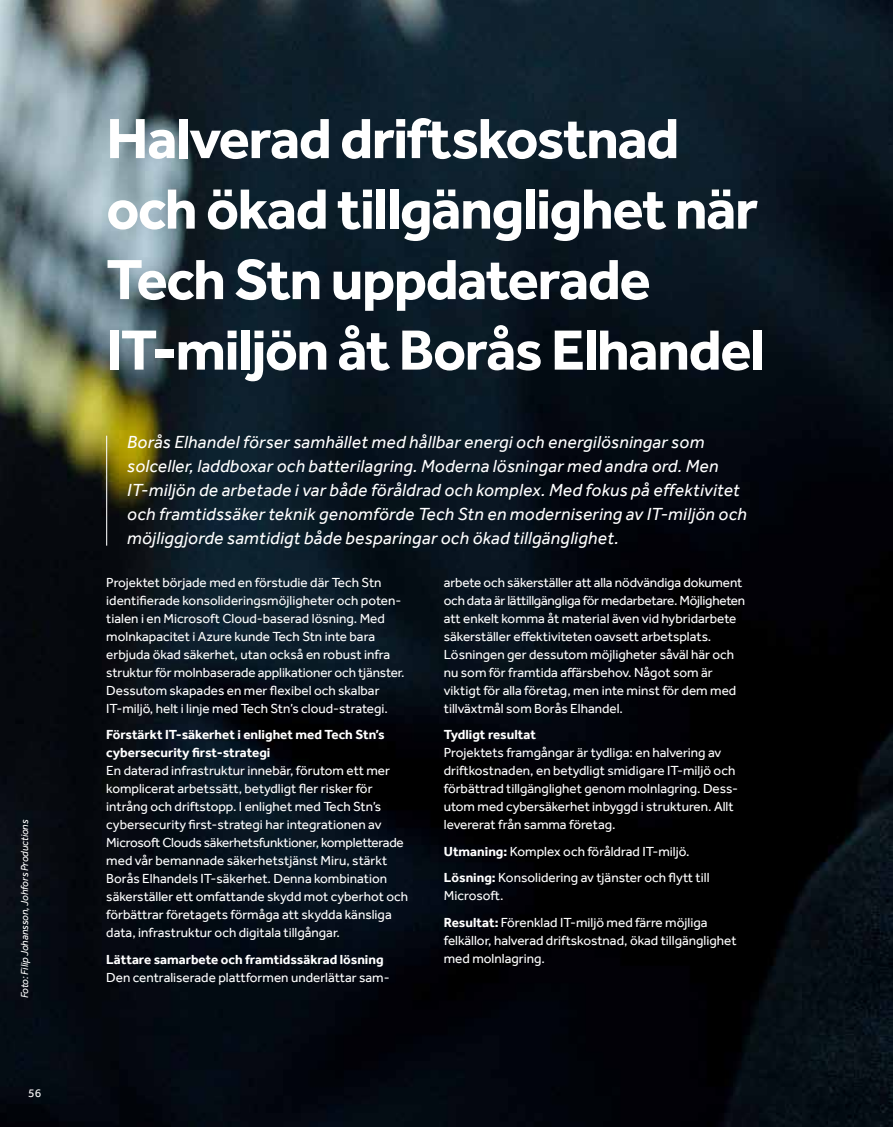
<style>
.page{position:relative;width:893px;height:1127px;background:#fff}
.page>*{position:absolute;margin:0;border:0;box-sizing:border-box;transform-origin:0 0}
.t1{font:700 58.5px/70.5px "Effra";letter-spacing:-.025em;color:#fff}
.t2{font:italic 18px/24px "Effra";letter-spacing:.015em;color:#fff}
.t3{font:13.5px/18px "Effra";color:#fff}
.t4{font:700 13.5px/18px "Effra";color:#fff}
.t5{font:12px "Effra";color:#fff}
.t6{font:italic 10.5px "Effra";letter-spacing:-.01em;color:#fff}
.s1{font-weight:700}
</style>
<div class="page">
<img style="left:0;top:0;width:893px;height:1127px">
<hr style="left:106px;top:436px;width:1px;height:110px;background:#fff">
<p class="t6" style="left:18px;top:998px;width:180px;rotate:-90deg">Foto: Filip Johansson, Johfors Productions</p>
<p class="t5" style="left:28px;top:1085px;width:15px">56</p>
<h1 class="t1" style="left:106px;top:103px;width:660px">Halverad driftskostnad och ökad tillgänglighet när<br>Tech Stn uppdaterade<br>IT-miljön åt Borås Elhandel</h1>
<p class="t2" style="left:127px;top:429px;width:621px">Borås Elhandel förser samhället med hållbar energi och energilösningar som solceller, laddboxar och batterilagring. Moderna lösningar med andra ord. Men IT-miljön de arbetade i var både föråldrad och komplex. Med fokus på effektivitet och framtidssäker teknik genomförde Tech Stn en modernisering av IT-miljön och möjliggjorde samtidigt både besparingar och ökad tillgänglighet.</p>
<p class="t3" style="left:106px;top:573px;width:300px">Projektet började med en förstudie där Tech Stn identifierade konsolideringsmöjligheter och poten&shy;tialen i en Microsoft Cloud-baserad lösning. Med molnkapacitet i Azure kunde Tech Stn inte bara erbjuda ökad säkerhet, utan också en robust infra struktur för molnbaserade applikationer och tjänster.<br>Dessutom skapades en mer flexibel och skalbar IT-miljö, helt i linje med Tech Stn’s cloud-strategi.</p>
<p class="t4" style="left:106px;top:725px;width:280px">Förstärkt IT-säkerhet i enlighet med Tech Stn’s cybersecurity first-strategi</p>
<p class="t3" style="left:106px;top:761px;width:303px">En daterad infrastruktur innebär, förutom ett mer komplicerat arbetssätt, betydligt fler risker för intrång och driftstopp. I enlighet med Tech Stn’s cybersecurity first-strategi har integrationen av Microsoft Clouds säkerhetsfunktioner, kompletterade med vår bemannade säkerhetstjänst Miru, stärkt Borås Elhandels IT-säkerhet. Denna kombination säkerställer ett omfattande skydd mot cyberhot och förbättrar företagets förmåga att skydda känsliga data, infrastruktur och digitala tillgångar.</p>
<p class="t4" style="left:106px;top:950px;width:279px">Lättare samarbete och framtidssäkrad lösning</p>
<p class="t3" style="left:106px;top:968px;width:285px">Den centraliserade plattformen underlättar sam-</p>
<p class="t3" style="left:444px;top:573px;width:303px">arbete och säkerställer att alla nödvändiga dokument och data är lättillgängliga för medarbetare. Möjligheten att enkelt komma åt material även vid hybridarbete säkerställer effektiviteten oavsett arbetsplats.<br>Lösningen ger dessutom möjligheter såväl här och nu som för framtida affärsbehov. Något som är viktigt för alla företag, men inte minst för dem med tillväxtmål som Borås Elhandel.</p>
<p class="t4" style="left:444px;top:725px;width:94px">Tydligt resultat</p>
<p class="t3" style="left:444px;top:743px;width:296px">Projektets framgångar är tydliga: en halvering av driftkostnaden, en betydligt smidigare IT-miljö och förbättrad tillgänglighet genom molnlagring. Dess&shy;utom med cybersäkerhet inbyggd i strukturen. Allt levererat från samma företag.</p>
<p class="t3" style="left:444px;top:838px;width:267px;line-height:26.5px"><span class="s1">Utmaning:</span> Komplex och föråldrad IT-miljö.<br><span class="s1">Lösning:</span> Konsolidering av tjänster och flytt till</p>
<p class="t3" style="left:444px;top:882px;width:265px;line-height:26.5px">Microsoft.<br><span class="s1">Resultat:</span> Förenklad IT-miljö med färre möjliga</p>
<p class="t3" style="left:444px;top:931px;width:294px">felkällor, halverad driftskostnad, ökad tillgänglighet med molnlagring.</p>
</div>
